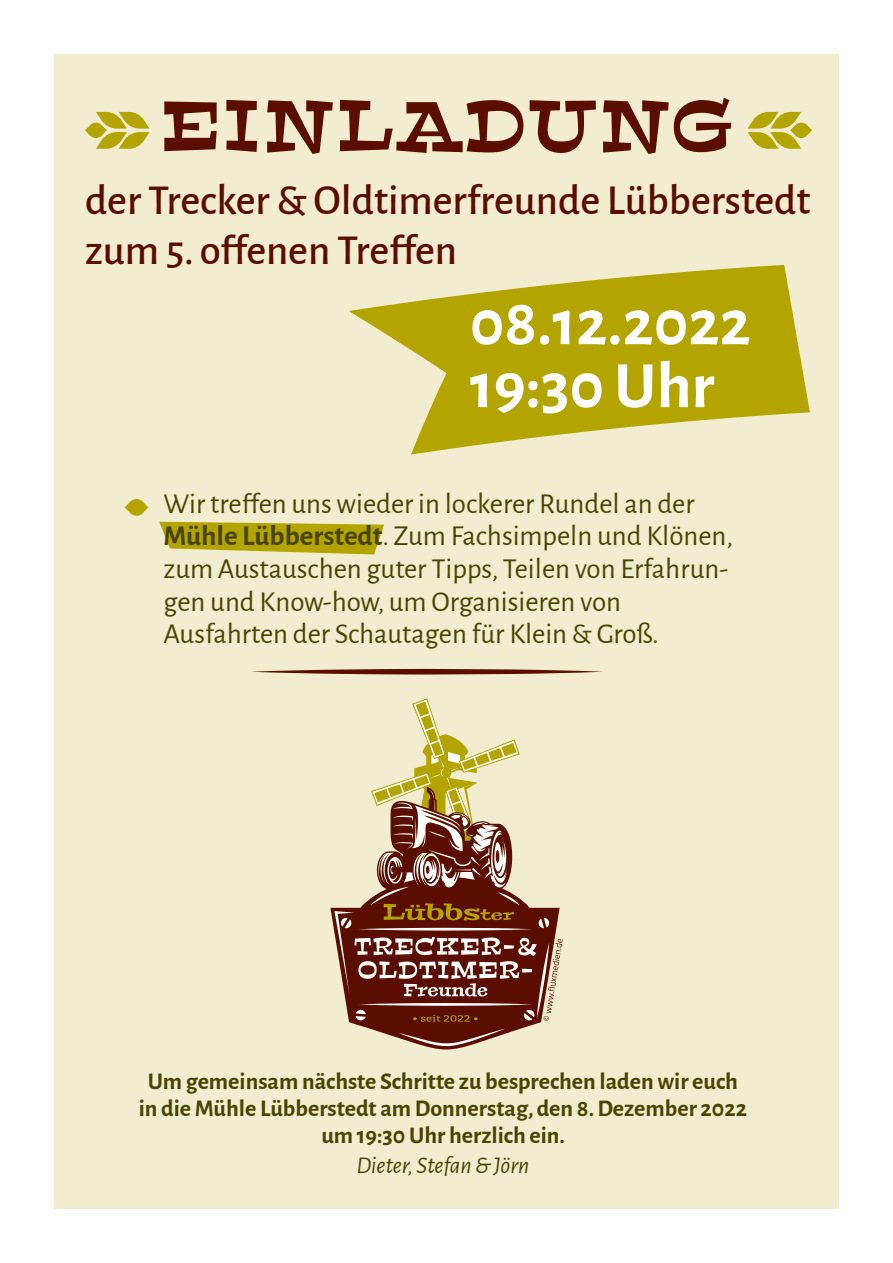
<style>
.page{position:relative;width:893px;height:1263px;background:#fff}
.page>*{position:absolute;margin:0;border:0;box-sizing:border-box;transform-origin:0 0}
.t1{font:72px "Peralta";letter-spacing:.05em;color:#5b0d00}
.t2{font:700 66.3px/63px "Alegreya Sans";color:#fff}
.t3{font:500 42.75px/49.8px "Alegreya Sans";color:#5b0d00}
.t4{font:28.95px/32.5px "Alegreya Sans";color:#494500}
.t5{font:700 24px/27px "Alegreya Sans";color:#494500;text-align:center}
.t6{font:italic 24px "Alegreya Sans";color:#494500}
.s1{font-weight:700}
</style>
<div class="page">
<div style="left:54px;top:54px;width:785px;height:1155px;background:#f2edd0"></div>
<svg style="left:251px;top:669px;width:352px;height:5px"></svg>
<svg style="left:85px;top:112px;width:65px;height:37px"></svg>
<svg style="left:747px;top:112px;width:65px;height:37px"></svg>
<svg style="left:159px;top:522px;width:225px;height:32px;background:#bcaf20"></svg>
<svg style="left:349px;top:265px;width:461px;height:190px;fill:#b3a400"></svg>
<svg style="left:125px;top:499px;width:23px;height:17px"></svg>
<svg style="left:330px;top:698px;width:233px;height:352px"></svg>
<h1 class="t1" style="left:161px;top:81px;width:572px">EINLADUNG</h1>
<h3 class="t3" style="left:85px;top:173px;width:727px">der Trecker &amp; Oldtimerfreunde Lübberstedt zum 5. offenen Treffen</h3>
<h2 class="t2" style="left:470px;top:287px;width:282px">08.12.2022<br>19:30 Uhr</h2>
<p class="t4" style="left:163px;top:486px;width:571px">Wir treffen uns wieder in lockerer Rundel an der <span class="s1">Mühle Lübberstedt</span>. Zum Fachsimpeln und Klönen, zum Austauschen guter Tipps, Teilen von Erfahrun&shy;gen und Know-how, um Organisieren von Ausfahrten der Schautagen für Klein &amp; Groß.</p>
<p class="t5" style="left:139px;top:1066px;width:610px">Um gemeinsam nächste Schritte zu besprechen laden wir euch in die Mühle Lübberstedt am Donnerstag, den 8. Dezember 2022 um 19:30 Uhr herzlich ein.</p>
<p class="t6" style="left:356px;top:1149px;width:175px">Dieter, Stefan &amp; Jörn</p>
</div>
